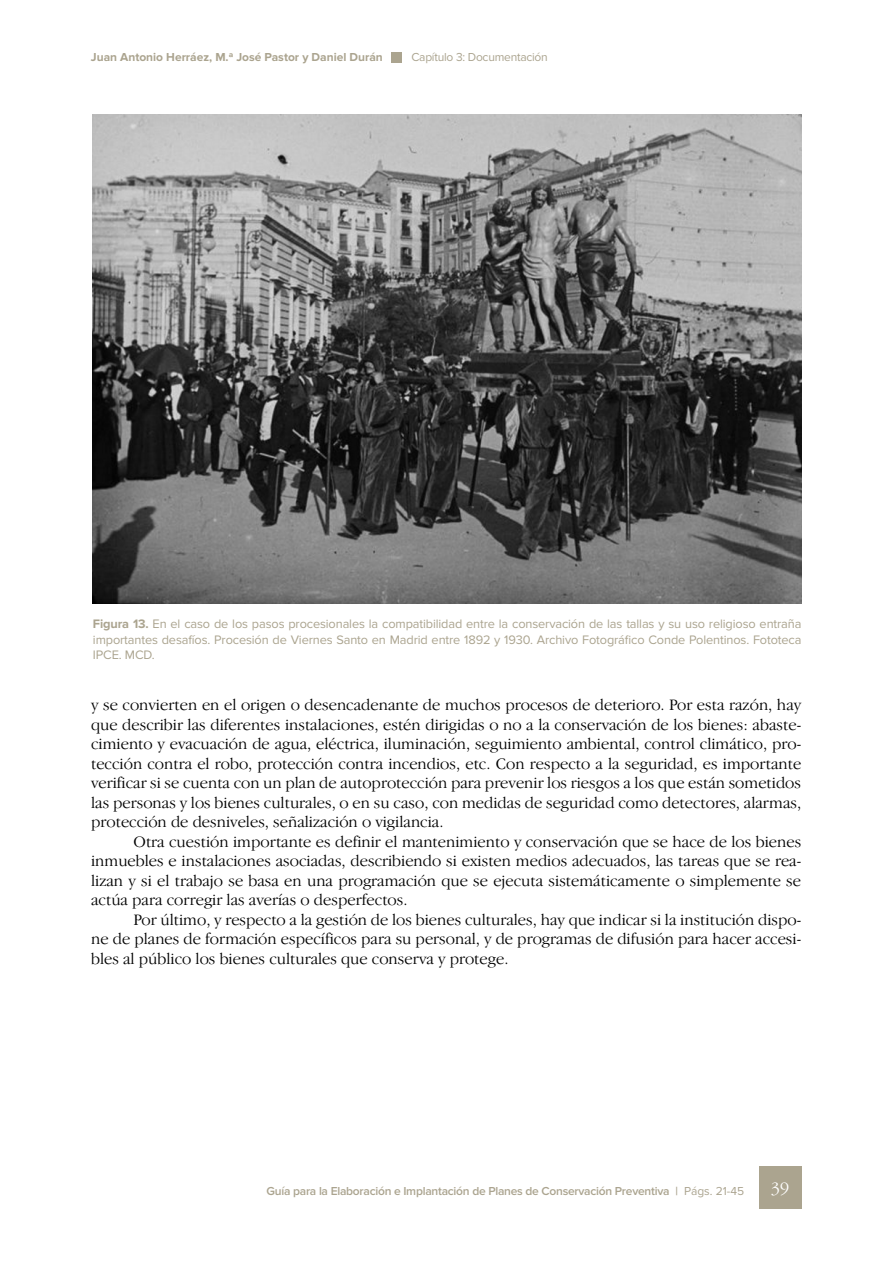
<style>
.page{position:relative;width:893px;height:1263px;background:#fff}
.page>*{position:absolute;margin:0;border:0;box-sizing:border-box;transform-origin:0 0}
.t1{font:300 18px "Garamond IT Cby BT";color:#fff}
.t2{font:300 16.5px/19.5px "Garamond IT Cby BT";color:#000;text-align:justify}
.t3{font:12.75px/15.8px "Proxima Nova";letter-spacing:-.01em;color:#aba48f;text-align:justify}
.t4{font:600 12px "Proxima Nova";letter-spacing:-.02em;color:#aba48f}
.t5{font:700 12px "Proxima Nova";color:#aba48f}
.t6{font:12px "Proxima Nova";letter-spacing:-.02em;color:#aba48f}
.s1{font-weight:700}
.s2{font-weight:400}
</style>
<div class="page">
<div style="left:759px;top:1166px;width:42px;height:43px;background:#aba48f"></div>
<div style="left:391px;top:52px;width:11px;height:11px;background:#aba48f"></div>
<img style="left:93px;top:115px;width:708px;height:489px">
<p class="t5" style="left:91px;top:50px;width:293px">Juan Antonio Herráez, M.ª José Pastor y Daniel Durán</p>
<p class="t6" style="left:411px;top:50px;width:138px">Capítulo 3: Documentación</p>
<p class="t3" style="left:93px;top:616px;width:710px"><span class="s1">Figura 13.</span> En el caso de los pasos procesionales la compatibilidad entre la conservación de las tallas y su uso religioso entraña importantes desafíos. Procesión de Viernes Santo en Madrid entre 1892 y 1930. Archivo Fotográfico Conde Polentinos. Fototeca IPCE. MCD.</p>
<p class="t2" style="left:91px;top:695px;width:712px">y se convierten en el origen o desencadenante de muchos procesos de deterioro. Por esta razón, hay que describir las diferentes instalaciones, estén dirigidas o no a la conservación de los bienes: abaste&shy;cimiento y evacuación de agua, eléctrica, iluminación, seguimiento ambiental, control climático, pro&shy;tección contra el robo, protección contra incendios, etc. Con respecto a la seguridad, es importante verificar si se cuenta con un plan de autoprotección para prevenir los riesgos a los que están sometidos las personas y los bienes culturales, o en su caso, con medidas de seguridad como detectores, alarmas, protección de desniveles, señalización o vigilancia.</p>
<p class="t2" style="left:91px;top:831px;width:712px;text-indent:43px">Otra cuestión importante es definir el mantenimiento y conservación que se hace de los bienes inmuebles e instalaciones asociadas, describiendo si existen medios adecuados, las tareas que se rea&shy;lizan y si el trabajo se basa en una programación que se ejecuta sistemáticamente o simplemente se actúa para corregir las averías o desperfectos.</p>
<p class="t2" style="left:91px;top:909px;width:712px;text-indent:43px">Por último, y respecto a la gestión de los bienes culturales, hay que indicar si la institución dispo&shy;ne de planes de formación específicos para su personal, y de programas de difusión para hacer accesi&shy;bles al público los bienes culturales que conserva y protege.</p>
<p class="t4" style="left:267px;top:1184px;width:479px">Guía para la Elaboración e Implantación de Planes de Conservación Preventiva | <span class="s2">Págs. 21-45</span></p>
<p class="t1" style="left:771px;top:1178px;width:20px">39</p>
</div>
